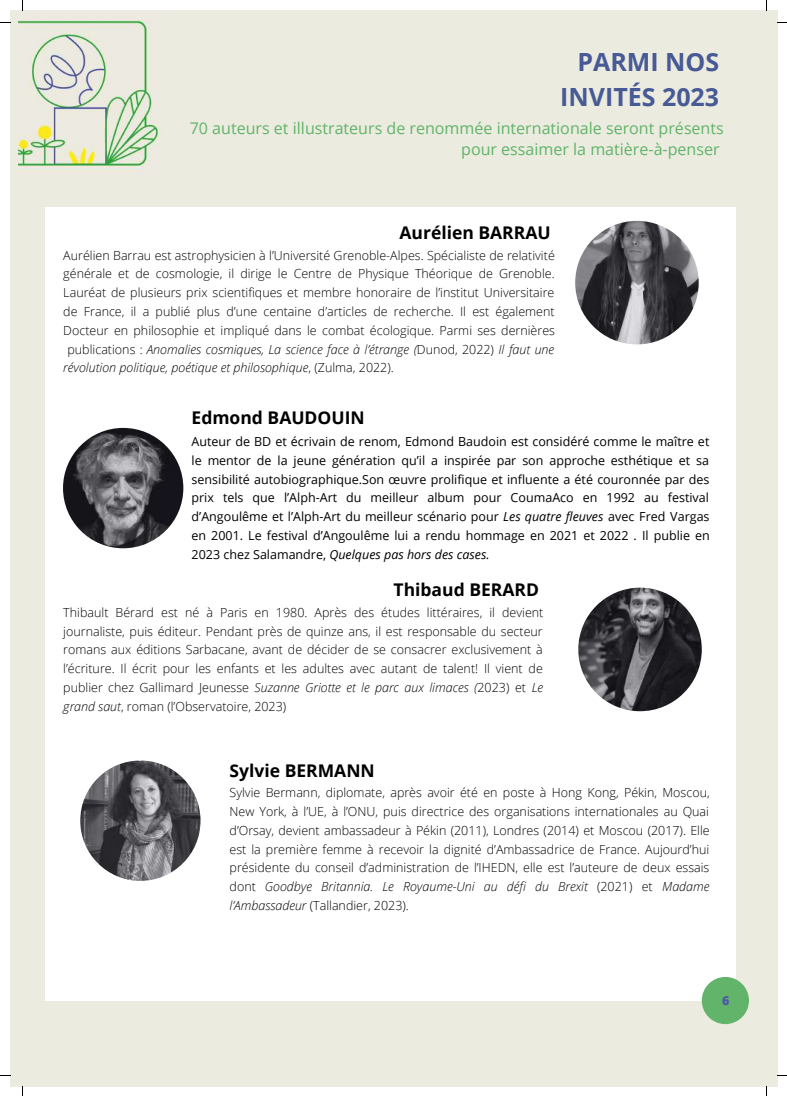
<style>
.page{position:relative;width:787px;height:1096px;background:#fff}
.page>*{position:absolute;margin:0;border:0;box-sizing:border-box;transform-origin:0 0}
.t1{font:700 25px/34.8px "Open Sans";color:#485a96;text-align:right}
.t2{font:700 17.5px "Open Sans";color:#000}
.t3{font:16px/21.6px "Open Sans";color:#61b46a;text-align:right}
.t4{font:300 12.5px/18.8px "Open Sans";color:#000;text-align:justify}
.t5{font:12.5px/18.8px "Open Sans";color:#000;text-align:justify}
.t6{font:italic 300 12.5px "Open Sans";color:#000}
.t7{font:800 12.5px "Open Sans";color:#4d59a7}
.s1{font-style:normal}
.s2{font-style:italic}
</style>
<div class="page">
<div style="left:10px;top:10px;width:767px;height:1076px;background:#ebebdf"></div>
<div style="left:45px;top:207px;width:690px;height:793px;background:#fff"></div>
<img style="left:18px;top:10px;width:144px;height:162px">
<img style="left:63px;top:428px;width:120px;height:120px;border-radius:50%">
<img style="left:575px;top:221px;width:124px;height:123px;border-radius:50%">
<img style="left:578px;top:587px;width:124px;height:124px;border-radius:50%">
<div style="left:702px;top:976px;width:47px;height:48px;background:#61b46a;border-radius:50%"></div>
<img style="left:80px;top:760px;width:121px;height:120px;border-radius:50%">
<h1 class="t1" style="left:560px;top:44px;width:160px">PARMI NOS<br>INVITÉS 2023</h1>
<p class="t3" style="left:190px;top:117px;width:535px">70 auteurs et illustrateurs de renommée internationale seront présents pour essaimer la matière-à-penser</p>
<h2 class="t2" style="left:399px;top:220px;width:153px">Aurélien BARRAU</h2>
<p class="t4" style="left:63px;top:245px;width:493px">Aurélien Barrau est astrophysicien à l’Université Grenoble-Alpes. Spécialiste de relativité</p>
<p class="t4" style="left:63px;top:264px;width:493px">générale et de cosmologie, il dirige le Centre de Physique Théorique de Grenoble.</p>
<p class="t4" style="left:63px;top:283px;width:493px">Lauréat de plusieurs prix scientifiques et membre honoraire de l’institut Universitaire</p>
<p class="t4" style="left:63px;top:302px;width:493px">de France, il a publié plus d’une centaine d’articles de recherche. Il est également</p>
<p class="t4" style="left:63px;top:320px;width:493px">Docteur en philosophie et impliqué dans le combat écologique. Parmi ses dernières</p>
<p class="t6" style="left:67px;top:340px;width:488px"><span class="s1">publications :</span> Anomalies cosmiques, La science face à l’étrange (<span class="s1">Dunod, 2022)</span> Il faut une</p>
<p class="t6" style="left:63px;top:359px;width:332px">révolution politique, poétique et philosophique<span class="s1">, (Zulma, 2022).</span></p>
<h2 class="t2" style="left:192px;top:405px;width:175px">Edmond BAUDOUIN</h2>
<p class="t5" style="left:192px;top:431px;width:520px">Auteur de BD et écrivain de renom, Edmond Baudoin est considéré comme le maître et le mentor de la jeune génération qu’il a inspirée par son approche esthétique et sa sensibilité autobiographique.Son œuvre prolifique et influente a été couronnée par des prix tels que l’Alph-Art du meilleur album pour CoumaAco en 1992 au festival d’Angoulême et l’Alph-Art du meilleur scénario pour <span class="s2">Les quatre fleuves</span> avec Fred Vargas en 2001. Le festival d’Angoulême lui a rendu hommage en 2021 et 2022 . Il publie en 2023 chez Salamandre, <span class="s2">Quelques pas hors des cases.</span></p>
<h2 class="t2" style="left:394px;top:577px;width:147px">Thibaud BERARD</h2>
<p class="t4" style="left:63px;top:602px;width:482px">Thibault Bérard est né à Paris en 1980. Après des études littéraires, il devient journaliste, puis éditeur. Pendant près de quinze ans, il est responsable du secteur romans aux éditions Sarbacane, avant de décider de se consacrer exclusivement à l’écriture. Il écrit pour les enfants et les adultes avec autant de talent! Il vient de publier chez Gallimard Jeunesse <span class="s2">Suzanne Griotte et le parc aux limaces (</span>2023) et <span class="s2">Le grand saut</span>, roman (l’Observatoire, 2023)</p>
<h2 class="t2" style="left:230px;top:757px;width:147px">Sylvie BERMANN</h2>
<p class="t4" style="left:230px;top:782px;width:482px">Sylvie Bermann, diplomate, après avoir été en poste à Hong Kong, Pékin, Moscou, New York, à l’UE, à l’ONU, puis directrice des organisations internationales au Quai d’Orsay, devient ambassadeur à Pékin (2011), Londres (2014) et Moscou (2017). Elle est la première femme à recevoir la dignité d’Ambassadrice de France. Aujourd’hui présidente du conseil d’administration de l’IHEDN, elle est l’auteure de deux essais dont <span class="s2">Goodbye Britannia. Le Royaume-Uni au défi du Brexit</span> (2021) et <span class="s2">Madame l’Ambassadeur</span> (Tallandier, 2023).</p>
<p class="t7" style="left:722px;top:991px;width:9px">6</p>
</div>
